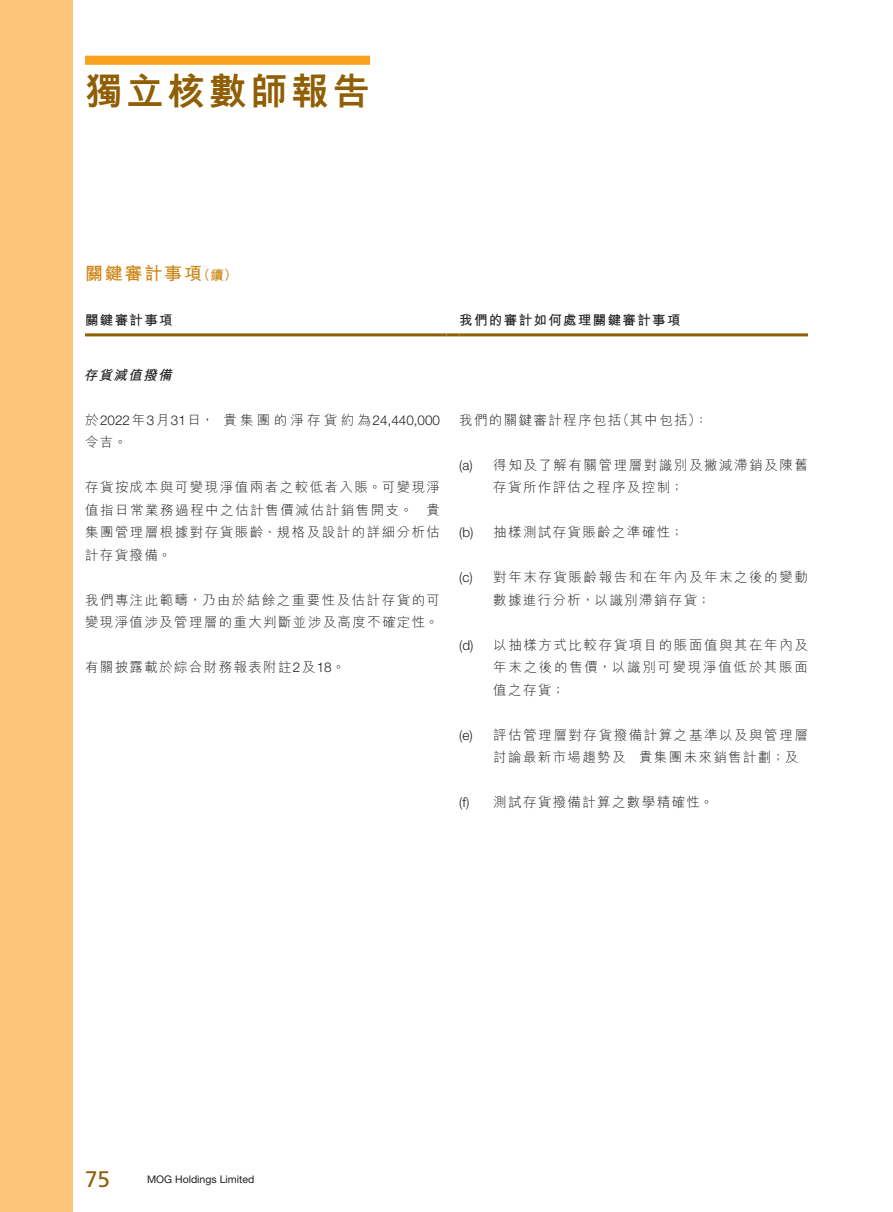
<style>
.page{position:relative;width:893px;height:1212px;background:#fff}
.page>*{position:absolute;margin:0;border:0;box-sizing:border-box;transform-origin:0 0}
.t1{font:800 37.5px "M Hei HK";letter-spacing:.1em;color:#905e04}
.t2{font:22.5px "Frutiger LT Std";color:#905e04}
.t3{font:700 18px "M Hei HK";letter-spacing:.1em;color:#ce8617}
.t4{font:300 13.5px/22.5px "M Hei HK";letter-spacing:.11em;color:#231f20}
.t5{font:300 13.5px "Helvetica Neue LT Std";color:#231f20}
.t6{font:700 13.5px "M Hei HK";letter-spacing:.1em;color:#231f20}
.t7{font:italic 700 13.5px "M Hei HK";color:#231f20}
.t8{font:700 13.5px "M Hei HK";color:#ce8617}
.t9{font:10.5px "Helvetica Neue LT Std";color:#231f20}
.s1{font-family:"M Hei HK"}
.s2{font-family:"Helvetica Neue LT Std"}
</style>
<div class="page">
<div style="left:85px;top:56px;width:285px;height:9px;background:#f9a221"></div>
<div style="left:0;top:0;width:72px;height:1212px;background:#fdc579"></div>
<hr style="left:85px;top:333px;width:361px;height:3px;background:#905e04">
<svg style="left:446px;top:333px;width:13px;height:3px"></svg>
<hr style="left:459px;top:333px;width:349px;height:3px;background:#905e04">
<h1 class="t1" style="left:85px;top:73px;width:286px">獨立核數師報告</h1>
<h3 class="t3" style="left:85px;top:260px;width:118px">關鍵審計事項</h3>
<p class="t8" style="left:197px;top:265px;width:42px">（續(</p>
<p class="t6" style="left:85px;top:310px;width:89px">關鍵審計事項</p>
<p class="t7" style="left:84px;top:365px;width:93px">存貨減值撥備</p>
<p class="t5" style="left:223px;top:412px;width:218px"><span class="s1">貴集團的淨存貨約為</span>24,440,000</p>
<p class="t5" style="left:85px;top:412px;width:131px"><span class="s1">於</span>2022<span class="s1">年</span>3<span class="s1">月</span>31<span class="s1">日，</span></p>
<p class="t4" style="left:85px;top:431px;width:43px">令吉。</p>
<p class="t4" style="left:85px;top:476px;width:357px;text-align:right">存貨按成本與可變現淨值兩者之較低者入賬。可變現淨貴</p>
<p class="t4" style="left:85px;top:498px;width:357px">值指日常業務過程中之估計售價減估計銷售開支。<br>集團管理層根據對存貨賬齡、規格及設計的詳細分析估計存貨撥備。</p>
<p class="t4" style="left:85px;top:588px;width:357px">我們專注此範疇，乃由於結餘之重要性及估計存貨的可變現淨值涉及管理層的重大判斷並涉及高度不確定性。</p>
<p class="t4" style="left:85px;top:656px;width:262px">有關披露載於綜合財務報表附註<span class="s2">2</span>及<span class="s2">18</span>。</p>
<p class="t6" style="left:459px;top:310px;width:223px">我們的審計如何處理關鍵審計事項</p>
<p class="t4" style="left:616px;top:408px;width:93px">（其中包括：(</p>
<p class="t4" style="left:459px;top:408px;width:163px">我們的關鍵審計程序包括</p>
<p class="t4" style="left:493px;top:453px;width:316px">得知及了解有關管理層對識別及撇減滯銷及陳舊</p>
<p class="t5" style="left:459px;top:457px;width:15px">a( )</p>
<p class="t5" style="left:459px;top:524px;width:16px">b( )</p>
<p class="t5" style="left:459px;top:569px;width:15px">c( )</p>
<p class="t5" style="left:459px;top:637px;width:16px">d( )</p>
<p class="t5" style="left:459px;top:727px;width:15px">e( )</p>
<p class="t5" style="left:459px;top:794px;width:12px">) f(</p>
<p class="t4" style="left:493px;top:476px;width:192px">存貨所作評估之程序及控制;</p>
<p class="t4" style="left:493px;top:521px;width:192px">抽樣測試存貨賬齡之準確性;</p>
<p class="t4" style="left:493px;top:566px;width:316px">對年末存貨賬齡報告和在年內及年末之後的變動</p>
<p class="t4" style="left:493px;top:588px;width:219px">數據進行分析，以識別滯銷存貨;</p>
<p class="t4" style="left:493px;top:633px;width:316px">以抽樣方式比較存貨項目的賬面值與其在年內及</p>
<p class="t4" style="left:493px;top:656px;width:316px">年末之後的售價，以識別可變現淨值低於其賬面值之存貨;</p>
<p class="t4" style="left:493px;top:723px;width:316px">評估管理層對存貨撥備計算之基準以及與管理層</p>
<p class="t4" style="left:493px;top:746px;width:134px">討論最新市場趨勢及</p>
<p class="t4" style="left:493px;top:791px;width:222px">測試存貨撥備計算之數學精確性。</p>
<p class="t4" style="left:639px;top:746px;width:161px">貴集團未來銷售計劃；及</p>
<h2 class="t2" style="left:85px;top:1166px;width:27px">75</h2>
<p class="t9" style="left:147px;top:1173px;width:109px">MOG Holdings Limited</p>
</div>
